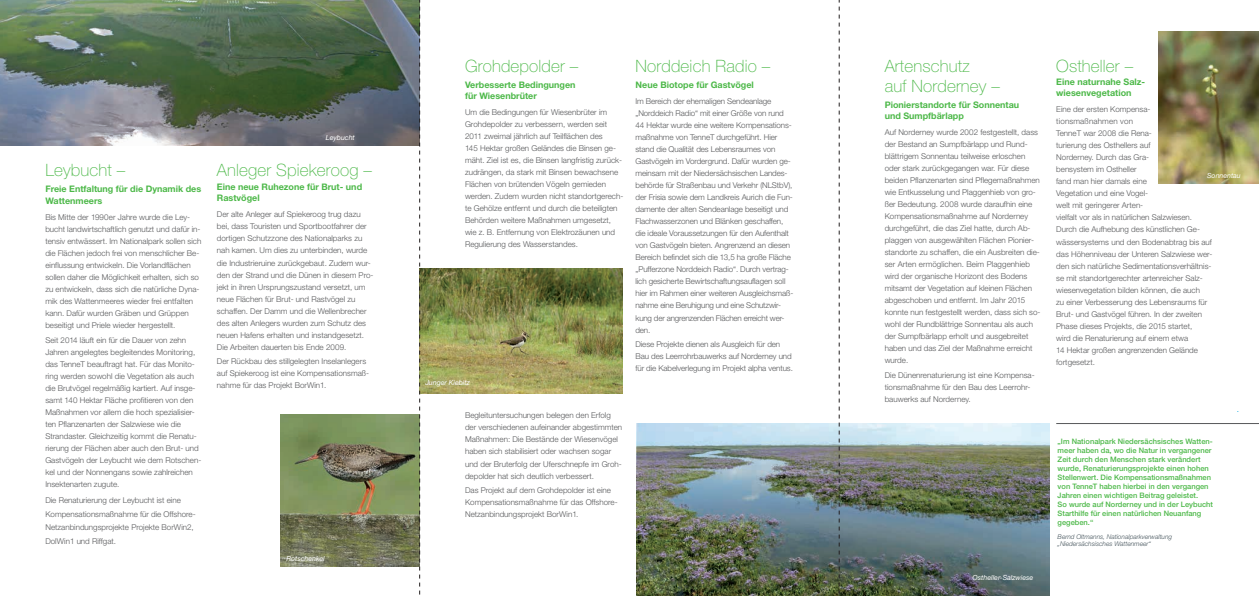
<style>
.page{position:relative;width:1259px;height:596px;background:#fff}
.page>*{position:absolute;margin:0;border:0;box-sizing:border-box;transform-origin:0 0}
.t1{font:100 17px/20px "Helvetica Neue LT";letter-spacing:.01em;color:#4cb848}
.t2{font:700 9px/11px "Helvetica Neue LT";color:#4cb848}
.t3{font:300 8px/12px "Helvetica Neue LT";color:#57585a}
.t4{font:500 7.5px/9px "Helvetica Neue LT";color:#4cb848}
.t5{font:italic 7px "Helvetica Neue LT";color:#fff}
.t6{font:italic 300 6.5px/7.8px "Helvetica Neue LT";color:#425159}
</style>
<div class="page">
<img style="left:637px;top:423px;width:412px;height:172px">
<img style="left:281px;top:414px;width:138px;height:152px">
<img style="left:420px;top:268px;width:202px;height:125px">
<img style="left:0;top:0;width:419px;height:146px">
<img style="left:1158px;top:31px;width:101px;height:152px">
<hr style="left:1056px;top:423px;width:203px;height:1px;background:#57585a">
<svg style="left:419px;top:0;width:1px;height:594px"></svg>
<svg style="left:839px;top:0;width:1px;height:594px"></svg>
<h1 class="t1" style="left:45px;top:160px;width:81px">Leybucht –</h1>
<p class="t2" style="left:45px;top:182px;width:157px;line-height:12px">Freie Entfaltung für die Dynamik des<br>Wattenmeers</p>
<p class="t3" style="left:45px;top:211px;width:158px">Bis Mitte der 1990er Jahre wurde die Ley&shy;bucht landwirtschaftlich genutzt und dafür in&shy;tensiv entwässert. Im Nationalpark sollen sich die Flächen jedoch frei von menschlicher Be&shy;einflussung entwickeln. Die Vorlandflächen sollen daher die Möglichkeit erhalten, sich so zu entwickeln, dass sich die natürliche Dyna&shy;mik des Wattenmeeres wieder frei entfalten kann. Dafür wurden Gräben und Grüppen beseitigt und Priele wieder hergestellt.</p>
<p class="t3" style="left:45px;top:333px;width:157px">Seit 2014 läuft ein für die Dauer von zehn Jahren angelegtes begleitendes Monitoring, das TenneT beauftragt hat. Für das Monito&shy;ring werden sowohl die Vegetation als auch die Brutvögel regelmäßig kartiert. Auf insge&shy;samt 140 Hektar Fläche profitieren von den Maßnahmen vor allem die hoch spezialisier&shy;ten Pflanzenarten der Salzwiese wie die Strandaster. Gleichzeitig kommt die Renatu&shy;rierung der Flächen aber auch den Brut- und Gastvögeln der Leybucht wie dem Rotschen&shy;kel und der Nonnengans sowie zahlreichen Insektenarten zugute.</p>
<p class="t3" style="left:45px;top:493px;width:152px;line-height:13.5px">Die Renaturierung der Leybucht ist eine Kompensationsmaßnahme für die Offshore-Netzanbindungsprojekte Projekte BorWin2, DolWin1 und Riffgat.</p>
<p class="t5" style="left:326px;top:133px;width:30px">Leybucht</p>
<h1 class="t1" style="left:217px;top:160px;width:157px">Anleger Spiekeroog –</h1>
<p class="t2" style="left:217px;top:181px;width:147px">Eine neue Ruhezone für Brut- und<br>Rastvögel</p>
<p class="t3" style="left:217px;top:208px;width:158px">Der alte Anleger auf Spiekeroog trug dazu bei, dass Touristen und Sportbootfahrer der dortigen Schutzzone des Nationalparks zu nah kamen. Um dies zu unterbinden, wurde die Industrieruine zurückgebaut. Zudem wur&shy;den der Strand und die Dünen in diesem Pro&shy;jekt in ihren Ursprungszustand versetzt, um neue Flächen für Brut- und Rastvögel zu schaffen. Der Damm und die Wellenbrecher des alten Anlegers wurden zum Schutz des neuen Hafens erhalten und instandgesetzt.<br>Die Arbeiten dauerten bis Ende 2009.</p>
<p class="t3" style="left:217px;top:355px;width:154px">Der Rückbau des stillgelegten Inselanlegers auf Spiekeroog ist eine Kompensationsmaß&shy;nahme für das Projekt BorWin1.</p>
<p class="t5" style="left:286px;top:553px;width:40px">Rotschenkel</p>
<h1 class="t1" style="left:465px;top:55px;width:115px">Grohdepolder –</h1>
<p class="t2" style="left:465px;top:79px;width:112px">Verbesserte Bedingungen für Wiesenbrüter</p>
<p class="t3" style="left:465px;top:106px;width:160px">Um die Bedingungen für Wiesenbrüter im Grohdepolder zu verbessern, werden seit 2011 zweimal jährlich auf Teilflächen des<br>145 Hektar großen Geländes die Binsen ge&shy;mäht. Ziel ist es, die Binsen langfristig zurück&shy;zudrängen, da stark mit Binsen bewachsene Flächen von brütenden Vögeln gemieden werden. Zudem wurden nicht standortgerech&shy;te Gehölze entfernt und durch die beteiligten Behörden weitere Maßnahmen umgesetzt, wie z. B. Entfernung von Elektrozäunen und Regulierung des Wasserstandes.</p>
<p class="t5" style="left:425px;top:378px;width:46px">Junger Kiebitz</p>
<p class="t3" style="left:465px;top:409px;width:159px">Begleituntersuchungen belegen den Erfolg der verschiedenen aufeinander abgestimmten Maßnahmen: Die Bestände der Wiesenvögel haben sich stabilisiert oder wachsen sogar und der Bruterfolg der Uferschnepfe im Groh&shy;depolder hat sich deutlich verbessert.</p>
<p class="t3" style="left:465px;top:484px;width:154px">Das Projekt auf dem Grohdepolder ist eine<br>Kompensationsmaßnahme für das Offshore-<br>Netzanbindungsprojekt BorWin1.</p>
<h1 class="t1" style="left:635px;top:55px;width:136px">Norddeich Radio –</h1>
<p class="t2" style="left:635px;top:79px;width:120px">Neue Biotope für Gastvögel</p>
<p class="t3" style="left:635px;top:95px;width:159px">Im Bereich der ehemaligen Sendeanlage „Norddeich Radio“ mit einer Größe von rund 44 Hektar wurde eine weitere Kompensations&shy;maßnahme von TenneT durchgeführt. Hier stand die Qualität des Lebensraumes von Gastvögeln im Vordergrund. Dafür wurden ge&shy;meinsam mit der Niedersächsischen Landes&shy;behörde für Straßenbau und Verkehr (NLStbV), der Frisia sowie dem Landkreis Aurich die Fun&shy;damente der alten Sendeanlage beseitigt und Flachwasserzonen und Blänken geschaffen, die ideale Voraussetzungen für den Aufenthalt von Gastvögeln bieten. Angrenzend an diesen Bereich befindet sich die 13,5 ha große Fläche „Pufferzone Norddeich Radio“. Durch vertrag&shy;lich gesicherte Bewirtschaftungsauflagen soll hier im Rahmen einer weiteren Ausgleichsmaß&shy;nahme eine Beruhigung und eine Schutzwir&shy;kung der angrenzenden Flächen erreicht wer&shy;den.</p>
<p class="t3" style="left:635px;top:338px;width:159px">Diese Projekte dienen als Ausgleich für den<br>Bau des Leerrohrbauwerks auf Norderney und für die Kabelverlegung im Projekt alpha ventus.</p>
<h1 class="t1" style="left:884px;top:55px;width:117px">Artenschutz<br>auf Norderney –</h1>
<p class="t2" style="left:884px;top:99px;width:136px">Pionierstandorte für Sonnentau und Sumpfbärlapp</p>
<p class="t3" style="left:884px;top:126px;width:157px">Auf Norderney wurde 2002 festgestellt, dass der Bestand an Sumpfbärlapp und Rund&shy;blättrigem Sonnentau teilweise erloschen oder stark zurückgegangen war. Für diese beiden Pflanzenarten sind Pflegemaßnahmen wie Entkusselung und Plaggenhieb von gro&shy;ßer Bedeutung. 2008 wurde daraufhin eine Kompensationsmaßnahme auf Norderney durchgeführt, die das Ziel hatte, durch Ab&shy;plaggen von ausgewählten Flächen Pionier&shy;standorte zu schaffen, die ein Ausbreiten die&shy;ser Arten ermöglichen. Beim Plaggenhieb wird der organische Horizont des Bodens mitsamt der Vegetation auf kleinen Flächen abgeschoben und entfernt. Im Jahr 2015 konnte nun festgestellt werden, dass sich so&shy;wohl der Rundblättrige Sonnentau als auch der Sumpfbärlapp erholt und ausgebreitet haben und das Ziel der Maßnahme erreicht wurde.</p>
<p class="t3" style="left:884px;top:369px;width:151px">Die Dünenrenaturierung ist eine Kompensa&shy;tionsmaßnahme für den Bau des Leerrohr&shy;bauwerks auf Norderney.</p>
<p class="t5" style="left:972px;top:572px;width:62px">Ostheller-Salzwiese</p>
<h1 class="t1" style="left:1056px;top:55px;width:79px">Ostheller –</h1>
<p class="t2" style="left:1056px;top:76px;width:90px">Eine naturnahe Salz&shy;wiesenvegetation</p>
<p class="t3" style="left:1056px;top:103px;width:158px">Eine der ersten Kompensa&shy;tionsmaßnahmen von<br>TenneT war 2008 die Rena-<br>turierung des Osthellers auf<br>Norderney. Durch das Gra-<br>bensystem im Ostheller<br>fand man hier damals eine<br>Vegetation und eine Vogel-<br>welt mit geringerer Arten-<br>vielfalt vor als in natürlichen Salzwiesen.<br>Durch die Aufhebung des künstlichen Ge&shy;wässersystems und den Bodenabtrag bis auf das Höhenniveau der Unteren Salzwiese wer&shy;den sich natürliche Sedimentationsverhältnis&shy;se mit standortgerechter artenreicher Salz&shy;wiesenvegetation bilden können, die auch<br>zu einer Verbesserung des Lebensraums für Brut- und Gastvögel führen. In der zweiten Phase dieses Projekts, die 2015 startet,<br>wird die Renaturierung auf einem etwa<br>14 Hektar großen angrenzenden Gelände fortgesetzt.</p>
<p class="t5" style="left:1207px;top:171px;width:35px">Sonnentau</p>
<p class="t4" style="left:1057px;top:436px;width:157px">„Im Nationalpark Niedersächsisches Watten&shy;meer haben da, wo die Natur in vergangener Zeit durch den Menschen stark verändert wurde, Renaturierungsprojekte einen hohen Stellenwert. Die Kompensationsmaßnahmen von TenneT haben hierbei in den vergangen Jahren einen wichtigen Beitrag geleistet.<br>So wurde auf Norderney und in der Leybucht Starthilfe für einen natürlichen Neuanfang gegeben.“</p>
<p class="t6" style="left:1057px;top:532px;width:116px">Bernd Oltmanns, Nationalparkverwaltung „Niedersächsisches Wattenmeer“</p>
</div>
